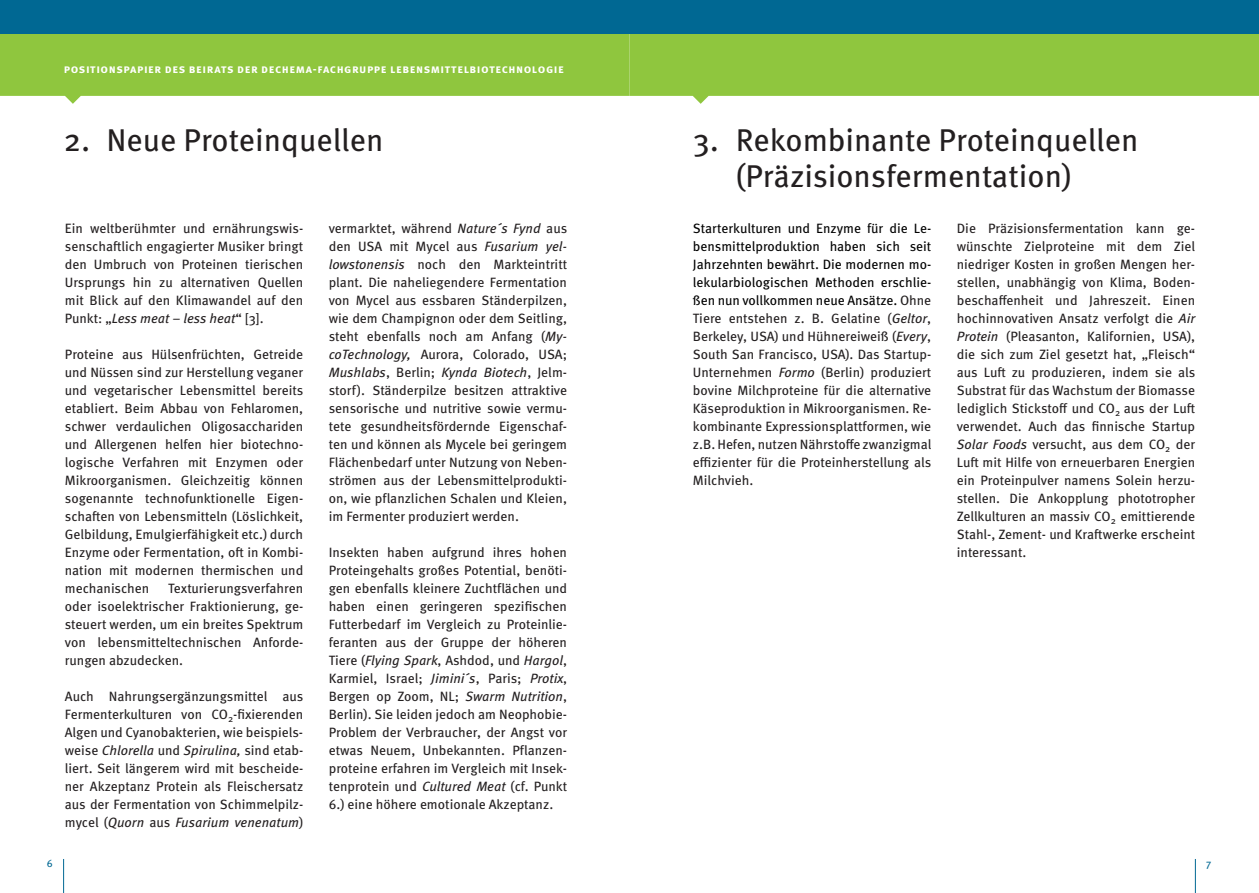
<style>
.page{position:relative;width:1259px;height:893px;background:#fff}
.page>*{position:absolute;margin:0;border:0;box-sizing:border-box;transform-origin:0 0}
.t1{font:31.5px/36px "Meta Pro";color:#231f20}
.t2{font:13.5px/18px "Meta Pro";color:#231f20;text-align:justify}
.t3{font:700 12px "Meta Pro";letter-spacing:.04em;color:#fff}
.t4{font:10.5px "Meta Pro";color:#006893}
.s1{font-style:italic}
.s2{color:#000}
</style>
<div class="page">
<svg style="left:0;top:34px;width:629px;height:70px;background:#9bcc54"></svg>
<svg style="left:629px;top:34px;width:630px;height:70px;background:#9bcc54"></svg>
<div style="left:0;top:0;width:629px;height:34px;background:#006893"></div>
<div style="left:629px;top:0;width:630px;height:34px;background:#006893"></div>
<hr style="left:63px;top:859px;width:1px;height:34px;background:#006893">
<hr style="left:1195px;top:859px;width:1px;height:34px;background:#006893">
<p class="t3" style="left:64px;top:59px;width:501px">positionspapier des beirats der dechema-fachgruppe lebensmittelbiotechnologie</p>
<h1 class="t1" style="left:64px;top:120px;width:321px">2. Neue Proteinquellen</h1>
<p class="t2" style="left:65px;top:219px;width:240px">Ein weltberühmter und ernährungswis&shy;senschaftlich engagierter Musiker bringt den Umbruch von Proteinen tierischen Ursprungs hin zu alternativen Quellen mit Blick auf den Klimawandel auf den Punkt: „<span class="s1">Less meat – less heat</span>“ [3].</p>
<p class="t2" style="left:65px;top:345px;width:240px">Proteine aus Hülsenfrüchten, Getreide und Nüssen sind zur Herstellung veganer und vegetarischer Lebensmittel bereits etabliert. Beim Abbau von Fehlaromen, schwer verdaulichen Oligosacchariden und Allergenen helfen hier biotechno&shy;logische Verfahren mit Enzymen oder Mikroorganismen. Gleichzeitig können sogenannte technofunktionelle Eigen&shy;schaften von Lebensmitteln (Löslichkeit, Gelbildung, Emulgierfähigkeit etc.) durch Enzyme oder Fermentation, oft in Kombi&shy;nation mit modernen thermischen und mechanischen</p>
<p class="t2" style="left:65px;top:578px;width:240px;text-indent:103px">Texturierungsverfahren oder isoelektrischer Fraktionierung, ge&shy;steuert werden, um ein breites Spektrum von lebensmitteltechnischen Anforde&shy;rungen abzudecken.</p>
<p class="t2" style="left:65px;top:686px;width:240px">Auch Nahrungsergänzungsmittel aus Fermenterkulturen von CO<sub>2</sub>-fixierenden Algen und Cyanobakterien, wie beispiels&shy;weise <span class="s1">Chlorella</span> und <span class="s1">Spirulina,</span> sind etab&shy;liert. Seit längerem wird mit bescheide&shy;ner Akzeptanz Protein als Fleischersatz aus der Fermentation von Schimmelpilz&shy;mycel (<span class="s1">Quorn</span> aus <span class="s1">Fusarium venenatum</span>)</p>
<p class="t2" style="left:329px;top:219px;width:240px">vermarktet, während <span class="s1">Nature´s Fynd</span> aus den USA mit Mycel aus <span class="s1">Fusarium yel&shy;lowstonensis</span> noch den Markteintritt plant. Die naheliegendere Fermentation von Mycel aus essbaren Ständerpilzen, wie dem Champignon oder dem Seitling, steht ebenfalls noch am Anfang (<span class="s1">My&shy;coTechnology,</span> Aurora, Colorado, USA; <span class="s1">Mushlabs</span>, Berlin; <span class="s1">Kynda Biotech</span>, Jelm&shy;storf). Ständerpilze besitzen attraktive sensorische und nutritive sowie vermu&shy;tete gesundheitsfördernde Eigenschaf&shy;ten und können als Mycele bei geringem Flächenbedarf unter Nutzung von Neben&shy;strömen aus der Lebensmittelprodukti&shy;on, wie pflanzlichen Schalen und Kleien, im Fermenter produziert werden.</p>
<p class="t2" style="left:329px;top:542px;width:240px">Insekten haben aufgrund ihres hohen Proteingehalts großes Potential, benöti&shy;gen ebenfalls kleinere Zuchtflächen und haben einen geringeren spezifischen Futterbedarf im Vergleich zu Proteinlie&shy;feranten aus der Gruppe der höheren Tiere (<span class="s1">Flying Spark</span>, Ashdod, und <span class="s1">Hargol</span>, Karmiel, Israel; <span class="s1">Jimini´s</span>, Paris; <span class="s1">Protix</span>, Bergen op Zoom, NL; <span class="s1">Swarm Nutrition</span>, Berlin). Sie leiden jedoch am Neophobie-Problem der Verbraucher, der Angst vor etwas Neuem, Unbekannten. Pflanzen&shy;proteine erfahren im Vergleich mit Insek&shy;tenprotein und <span class="s1">Cultured Meat</span> (cf. Punkt 6.) eine höhere emotionale Akzeptanz.</p>
<h1 class="t1" style="left:736px;top:120px;width:404px;text-indent:-43px">3. Rekombinante Proteinquellen (Präzisionsfermentation)</h1>
<p class="t2" style="left:693px;top:219px;width:240px"><span class="s2">Starterkulturen und Enzyme für die Le&shy;bensmittelproduktion haben sich seit Jahrzehnten bewährt. Die modernen mo&shy;lekularbiologischen Methoden erschlie&shy;ßen nun vollkommen neue Ansätze.</span> Ohne Tiere entstehen z. B. Gelatine (<span class="s1">Geltor</span>, Berkeley, USA) und Hühnereiweiß (<span class="s1">Every</span>, South San Francisco, USA). Das Startup-Unternehmen <span class="s1">Formo</span> (Berlin) produziert bovine Milchproteine für die alternative Käseproduktion in Mikroorganismen. Re&shy;kombinante Expressionsplattformen, wie z.B. Hefen, nutzen Nährstoffe zwanzigmal effizienter für die Proteinherstellung als Milchvieh.</p>
<p class="t2" style="left:956px;top:219px;width:240px">Die Präzisionsfermentation kann ge&shy;wünschte Zielproteine mit dem Ziel niedriger Kosten in großen Mengen her&shy;stellen, unabhängig von Klima, Boden&shy;beschaffenheit und Jahreszeit. Einen hochinnovativen Ansatz verfolgt die <span class="s1">Air Protein</span> (Pleasanton, Kalifornien, USA), die sich zum Ziel gesetzt hat, „Fleisch“ aus Luft zu produzieren, indem sie als Substrat für das Wachstum der Biomasse lediglich Stickstoff und CO<sub>2</sub> aus der Luft verwendet. Auch das finnische Startup <span class="s1">Solar Foods</span> versucht, aus dem CO<sub>2</sub> der Luft mit Hilfe von erneuerbaren Energien ein Proteinpulver namens Solein herzu&shy;stellen. Die Ankopplung phototropher Zellkulturen an massiv CO<sub>2</sub> emittierende Stahl-, Zement- und Kraftwerke erscheint interessant.</p>
<p class="t4" style="left:47px;top:855px;width:8px">6</p>
<p class="t4" style="left:1206px;top:855px;width:7px">7</p>
</div>
